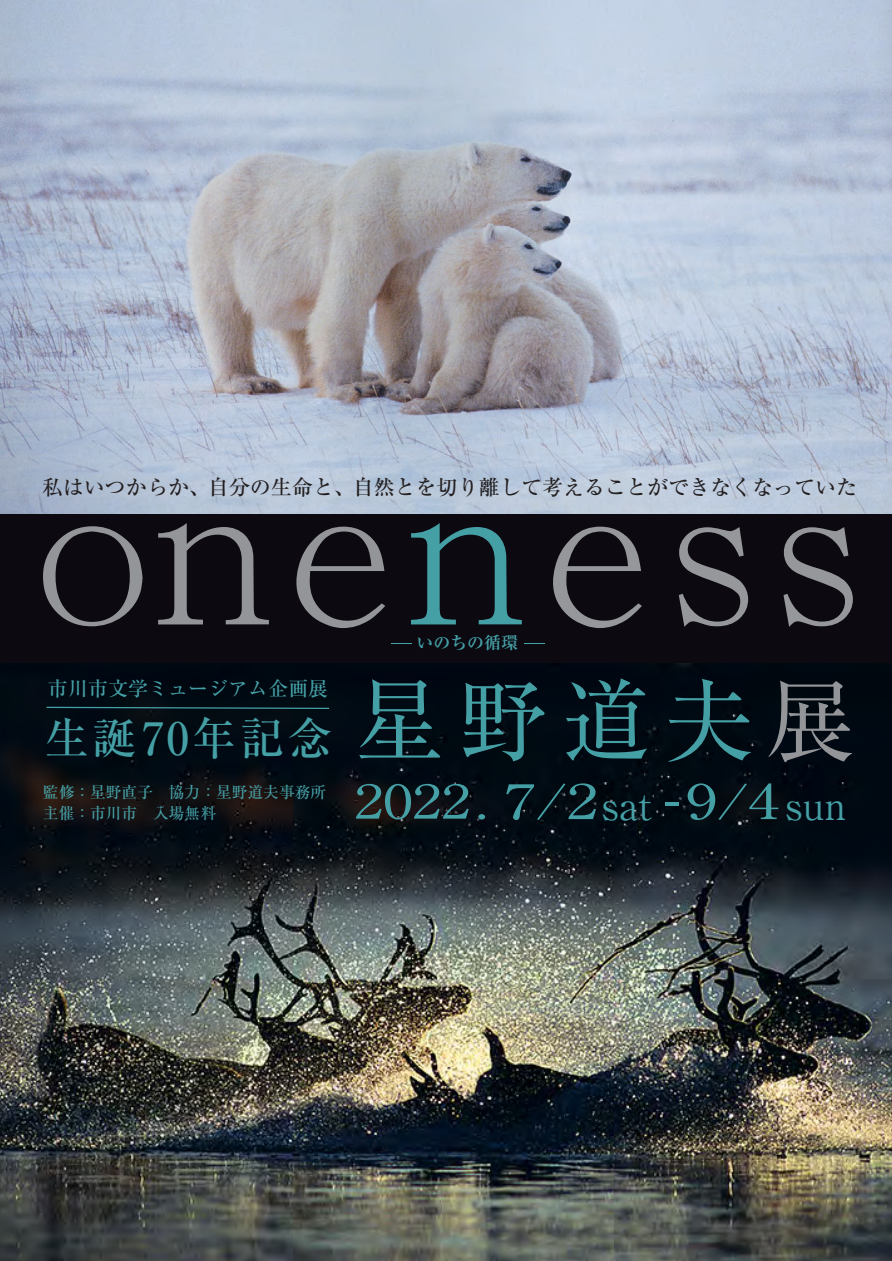
<style>
.page{position:relative;width:892px;height:1261px;background:#fff}
.page>*{position:absolute;margin:0;border:0;box-sizing:border-box;transform-origin:0 0}
.t1{font:189px "Heisei Mincho W3";letter-spacing:.1em;color:#939598}
.t2{font:47.55px "Ryumin Pro";color:#45a0a6;scale:1.31 1}
.t3{font:500 44.7px "Ryumin Pro";letter-spacing:.08em;color:#45a0a6}
.t4{font:500 21px "Ryumin Pro";color:#231f20}
.t5{font:500 19.95px "Ryumin Pro";color:#45a0a6}
.t6{font:700 16.95px "Ryumin Pro";color:#45a0a6}
.t7{font:500 15.75px/21.5px "Ryumin Pro";color:#45a0a6}
.s1{color:#45a0a6}
.s2{color:#95979a}
.s3{font-weight:400;font-size:90.15px}
.s4{font-weight:400;font-size:90.15px;color:#939598}
.s5{font-size:46.35px}
.s6{font-size:38.25px}
</style>
<div class="page">
<img style="left:0;top:0;width:891px;height:514px">
<img style="left:0;top:663px;width:891px;height:598px">
<div style="left:0;top:514px;width:891px;height:149px;background:#0c0911"></div>
<svg style="left:45px;top:706px;width:285px;height:3px"></svg>
<svg style="left:524px;top:643px;width:21px;height:1px"></svg>
<svg style="left:391px;top:643px;width:20px;height:1px"></svg>
<p class="t4" style="left:42px;top:470px;width:816px">私はいつからか、自分の生命と、自然とを切り離して考えることができなくなっていた</p>
<h1 class="t1" style="left:38px;top:463px;width:825px">one<span class="s1">n</span><span class="s2">ess</span></h1>
<p class="t6" style="left:416px;top:629px;width:103px">いのちの循環</p>
<h3 class="t3" style="left:44px;top:703px;width:813px">生誕70年記念<span class="s3">星野道夫</span><span class="s4">展</span></h3>
<p class="t5" style="left:48px;top:673px;width:282px">市川市文学ミュージアム企画展</p>
<p class="t7" style="left:43px;top:780px;width:300px">監修：星野直子　協力：星野道夫事務所　主催：市川市　入場無料</p>
<h2 class="t2" style="left:354px;top:764px;width:377px"><span class="s5">2022.</span> 7/2<span class="s6">sat</span> -9/4<span class="s6">sun</span></h2>
</div>
